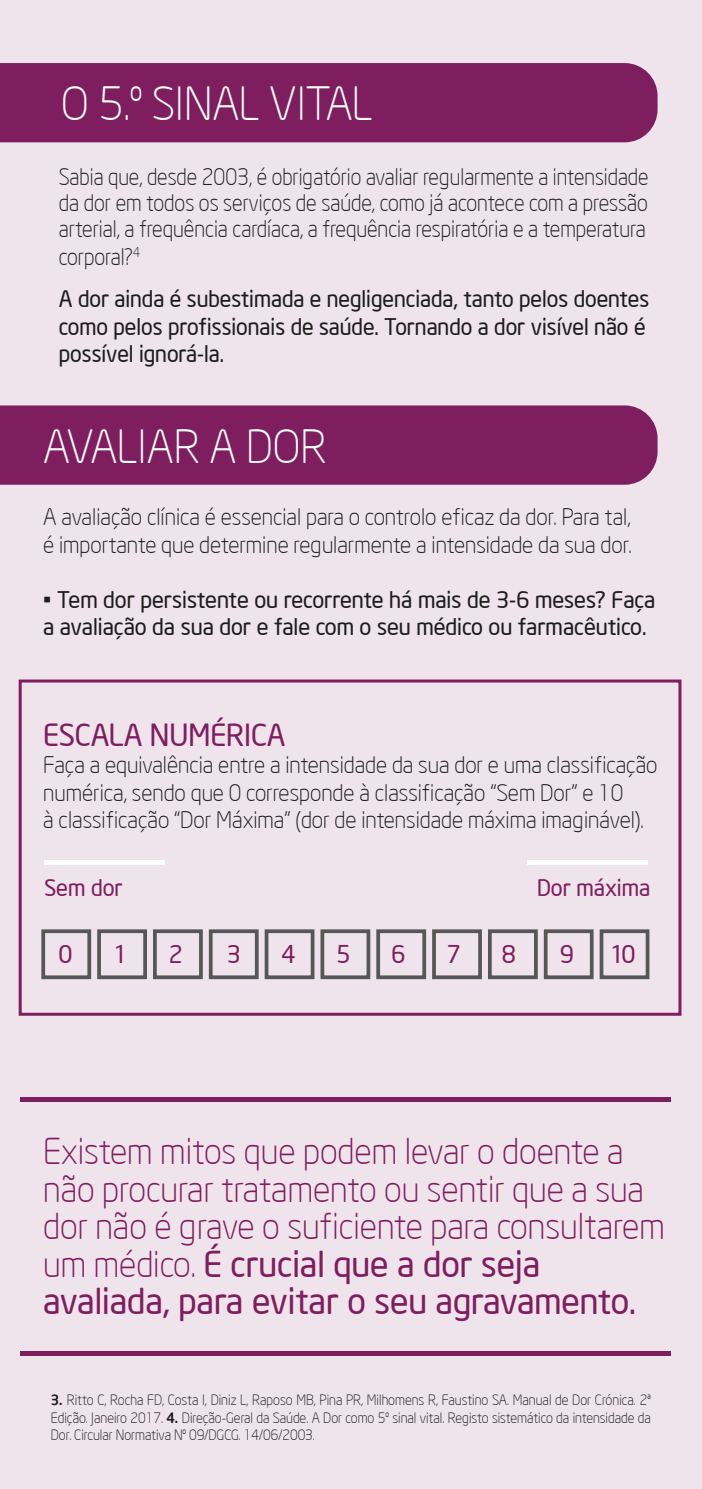
<style>
.page{position:relative;width:702px;height:1489px;background:#fff}
.page>*{position:absolute;margin:0;border:0;box-sizing:border-box;transform-origin:0 0}
.t1{font:300 45px "Neo Sans Intel";color:#fff}
.t2{font:300 35px/37.5px "Neo Sans Intel";color:#7f1e5e}
.t3{font:30px "Neo Sans Intel";color:#7f1e5e}
.t4{font:24px "Neo Sans Intel";color:#7f1e5e}
.t5{font:300 22.5px/27.5px "Neo Sans Intel";color:#1d1d1b}
.t6{font:22.5px/27.5px "Neo Sans Intel";color:#1d1d1b}
.t7{font:300 22.5px/26.8px "Neo Sans Intel";color:#1d1d1b;scale:.94 1}
.t8{font:22.5px "Neo Sans Intel";color:#7f1e5e}
.t9{font:300 14px/17.5px "Neo Sans Intel";color:#1d1d1b;text-align:justify}
.s1{font-weight:400}
.s2{font-weight:500}
</style>
<div class="page">
<div style="left:0;top:0;width:702px;height:1488px;background:#efe4ec"></div>
<div style="left:0;top:405px;width:657px;height:79px;background:#7f1e5e"></div>
<div style="left:0;top:63px;width:657px;height:79px;background:#7f1e5e"></div>
<div style="left:599px;top:929px;width:50px;height:50px;border:4px solid #575756"></div>
<div style="left:543px;top:929px;width:50px;height:50px;border:4px solid #575756"></div>
<div style="left:488px;top:929px;width:49px;height:50px;border:4px solid #575756"></div>
<div style="left:432px;top:929px;width:50px;height:50px;border:4px solid #575756"></div>
<div style="left:376px;top:929px;width:50px;height:50px;border:4px solid #575756"></div>
<div style="left:320px;top:929px;width:50px;height:50px;border:4px solid #575756"></div>
<div style="left:265px;top:929px;width:49px;height:50px;border:4px solid #575756"></div>
<div style="left:209px;top:929px;width:49px;height:50px;border:4px solid #575756"></div>
<div style="left:97px;top:929px;width:50px;height:50px;border:4px solid #575756"></div>
<div style="left:41px;top:929px;width:50px;height:50px;border:4px solid #575756"></div>
<div style="left:153px;top:929px;width:50px;height:50px;border:4px solid #575756"></div>
<hr style="left:44px;top:860px;width:121px;height:4px;background:#fff">
<hr style="left:527px;top:860px;width:120px;height:4px;background:#fff">
<div style="left:19px;top:679px;width:662px;height:336px;border:3px solid #7f1e5e"></div>
<hr style="left:20px;top:1097px;width:650px;height:4px;background:#7f1e5e">
<div style="left:20px;top:1350px;width:650px;height:5px;background:#7f1e5e"></div>
<h1 class="t1" style="left:61px;top:76px;width:313px">O 5.º SINAL VITAL</h1>
<p class="t7" style="left:59px;top:163px;width:628px">Sabia que, desde 2003, é obrigatório avaliar regularmente a intensidade da dor em todos os serviços de saúde, como já acontece com a pressão arterial, a frequência cardíaca, a frequência respiratória e a temperatura corporal?<sup>4</sup></p>
<p class="t6" style="left:59px;top:285px;width:592px">A dor ainda é subestimada e negligenciada, tanto pelos doentes como pelos profissionais de saúde. Tornando a dor visível não é possível ignorá-la.</p>
<h1 class="t1" style="left:43px;top:420px;width:284px">AVALIAR A DOR</h1>
<p class="t5" style="left:43px;top:503px;width:590px">A avaliação clínica é essencial para o controlo eficaz da dor. Para tal, é importante que determine regularmente a intensidade da sua dor.</p>
<p class="t6" style="left:43px;top:585px;width:613px">• Tem dor persistente ou recorrente há mais de 3-6 meses? Faça a avaliação da sua dor e fale com o seu médico ou farmacêutico.</p>
<h3 class="t3" style="left:43px;top:716px;width:244px">ESCALA NUMÉRICA</h3>
<p class="t5" style="left:43px;top:751px;width:615px">Faça a equivalência entre a intensidade da sua dor e uma classificação numérica, sendo que 0 corresponde à classificação “Sem Dor” e 10<br>à classificação “Dor Máxima” (dor de intensidade máxima imaginável).</p>
<p class="t8" style="left:44px;top:874px;width:80px">Sem dor</p>
<p class="t8" style="left:537px;top:874px;width:115px">Dor máxima</p>
<p class="t4" style="left:58px;top:939px;width:16px">0</p>
<p class="t4" style="left:113px;top:939px;width:16px">1</p>
<p class="t4" style="left:169px;top:939px;width:16px">2</p>
<p class="t4" style="left:227px;top:939px;width:16px">3</p>
<p class="t4" style="left:281px;top:939px;width:16px">4</p>
<p class="t4" style="left:336px;top:939px;width:16px">5</p>
<p class="t4" style="left:391px;top:939px;width:16px">6</p>
<p class="t4" style="left:447px;top:939px;width:16px">7</p>
<p class="t4" style="left:502px;top:939px;width:16px">8</p>
<p class="t4" style="left:560px;top:939px;width:16px">9</p>
<p class="t4" style="left:610px;top:939px;width:27px">10</p>
<h2 class="t2" style="left:43px;top:1132px;width:623px">Existem mitos que podem levar o doente a não procurar tratamento ou sentir que a sua dor não é grave o suficiente para consultarem um médico. <span class="s1">É crucial que a dor seja avaliada, para evitar o seu agravamento.</span></h2>
<p class="t9" style="left:51px;top:1391px;width:601px"><span class="s2">3.</span> Ritto C, Rocha FD, Costa I, Diniz L, Raposo MB, Pina PR, Milhomens R, Faustino SA. Manual de Dor Crónica. 2ª Edição. Janeiro 2017. <span class="s2">4.</span> Direção-Geral da Saúde. A Dor como 5º sinal vital. Registo sistemático da intensidade da Dor. Circular Normativa Nº 09/DGCG. 14/06/2003.</p>
</div>
